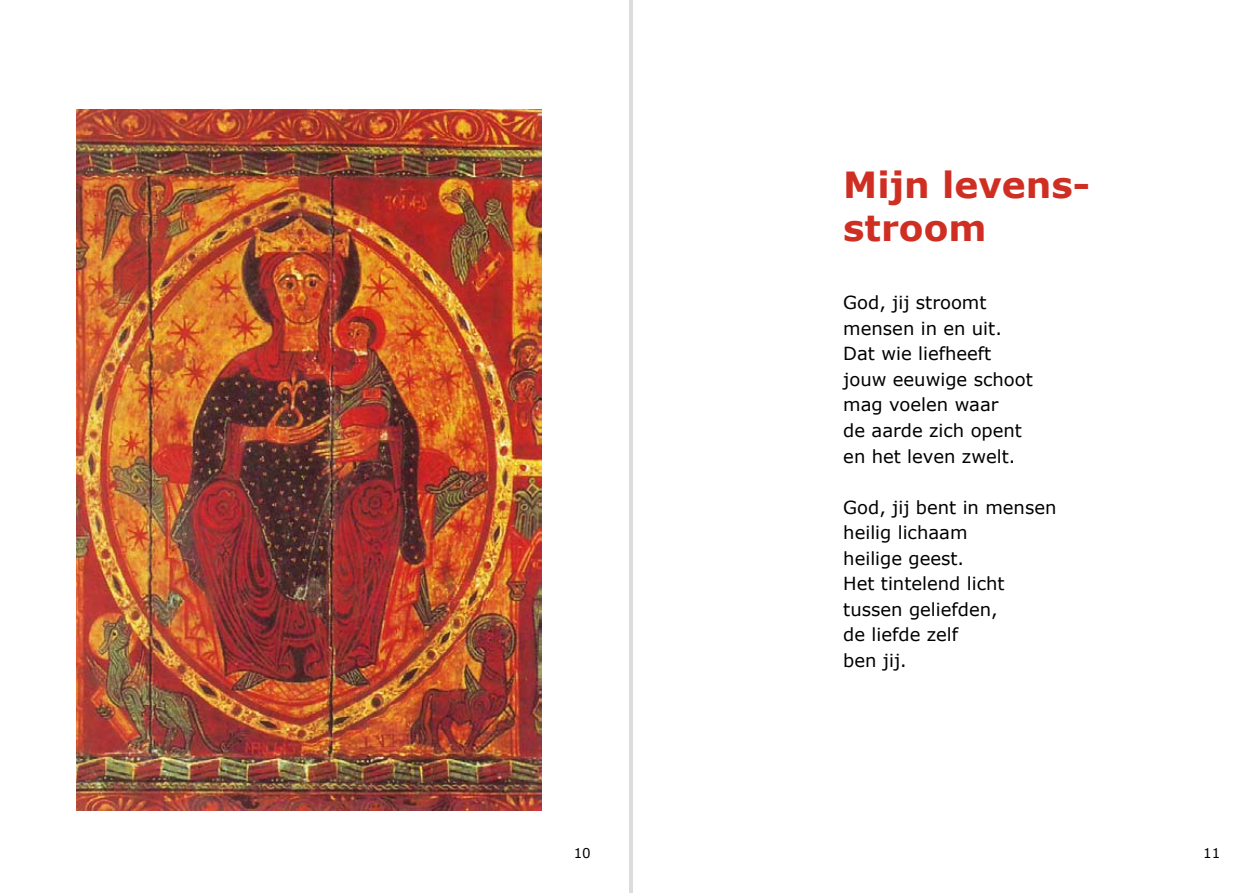
<style>
.page{position:relative;width:1259px;height:893px;background:#fff}
.page>*{position:absolute;margin:0;border:0;box-sizing:border-box;transform-origin:0 0}
.t1{font:700 36px/43.2px "Verdana";color:#cf2f23}
.t2{font:18px/25.5px "Verdana";color:#000}
.t3{font:13.5px "Verdana";color:#000}
</style>
<div class="page">
<img style="left:76px;top:110px;width:465px;height:700px">
<hr style="left:631px;top:0;width:1px;height:893px;background:#babcb7">
<hr style="left:629px;top:0;width:1px;height:893px;background:#babcb7">
<h1 class="t1" style="left:843px;top:162px;width:248px">Mijn levens&shy;stroom</h1>
<p class="t2" style="left:843px;top:290px;width:191px">God, jij stroomt mensen in en uit.<br>Dat wie liefheeft jouw eeuwige schoot mag voelen waar<br>de aarde zich opent en het leven zwelt.</p>
<p class="t2" style="left:843px;top:494px;width:215px">God, jij bent in mensen heilig lichaam<br>heilige geest.<br>Het tintelend licht tussen geliefden,<br>de liefde zelf<br>ben jij.</p>
<p class="t3" style="left:574px;top:844px;width:19px">10</p>
<p class="t3" style="left:1203px;top:844px;width:19px">11</p>
</div>
